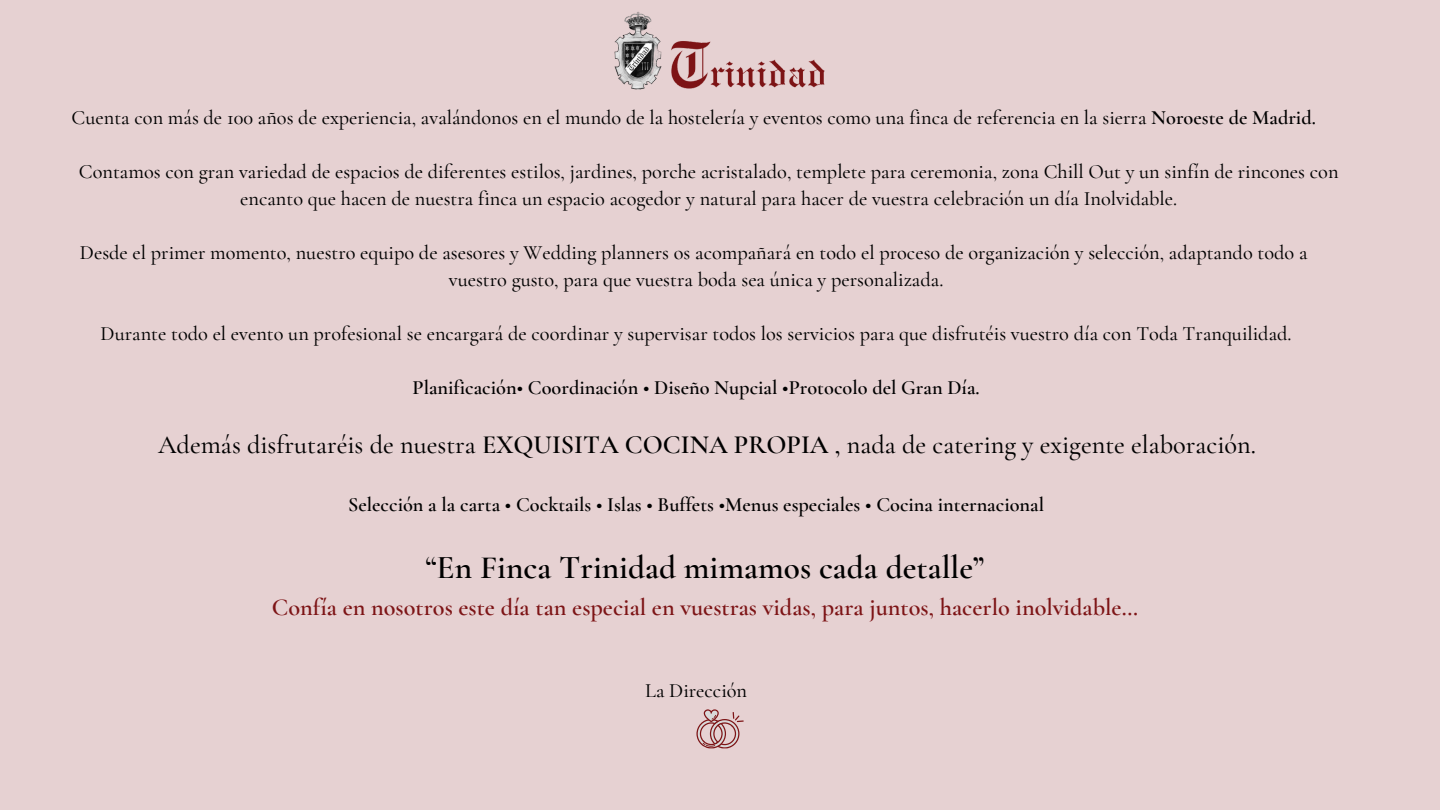
<style>
.page{position:relative;width:1440px;height:810px;background:#e6d1d2}
.page>*{position:absolute;margin:0;border:0;box-sizing:border-box;transform-origin:0 0}
.t1{font:600 33.3px "Cormorant Garamond";color:#000}
.t2{font:500 26.3px "Cormorant Garamond";color:#000}
.t3{font:600 24.3px "Cormorant Garamond";color:#7d1416}
.t4{font:500 20.3px/26.2px "Cormorant Garamond";color:#000;text-align:center}
.t5{font:600 20.3px "Cormorant Garamond";color:#000}
.s1{font-weight:600}
</style>
<div class="page">
<img style="left:614px;top:12px;width:211px;height:78px">
<svg style="left:696px;top:709px;width:48px;height:39px"></svg>
<p class="t4" style="left:72px;top:105px;width:1246px">Cuenta con más de 100 años de experiencia, avalándonos en el mundo de la hostelería y eventos como una finca de referencia en la sierra <span class="s1">Noroeste de Madrid.</span></p>
<p class="t4" style="left:79px;top:159px;width:1261px">Contamos con gran variedad de espacios de diferentes estilos, jardines, porche acristalado, templete para ceremonia, zona Chill Out y un sinfín de rincones con encanto que hacen de nuestra finca un espacio acogedor y natural para hacer de vuestra celebración un día Inolvidable.</p>
<p class="t4" style="left:80px;top:240px;width:1229px">Desde el primer momento, nuestro equipo de asesores y Wedding planners os acompañará en todo el proceso de organización y selección, adaptando todo a</p>
<p class="t4" style="left:449px;top:267px;width:496px">vuestro gusto, para que vuestra boda sea única y personalizada.</p>
<p class="t4" style="left:101px;top:321px;width:1192px">Durante todo el evento un profesional se encargará de coordinar y supervisar todos los servicios para que disfrutéis vuestro día con Toda Tranquilidad.</p>
<h1 class="t5" style="left:413px;top:376px;width:569px">Planificación• Coordinación • Diseño Nupcial •Protocolo del Gran Día.</h1>
<p class="t2" style="left:158px;top:428px;width:1099px">Además disfrutaréis de nuestra <span class="s1">EXQUISITA COCINA PROPIA ,</span> nada de catering y exigente elaboración.</p>
<p class="t5" style="left:348px;top:492px;width:697px">Selección a la carta • Cocktails • Islas • Buffets •Menus especiales • Cocina internacional</p>
<h1 class="t1" style="left:426px;top:548px;width:560px">“En Finca Trinidad mimamos cada detalle”</h1>
<h1 class="t3" style="left:272px;top:593px;width:868px">Confía en nosotros este día tan especial en vuestras vidas, para juntos, hacerlo inolvidable…</h1>
<p class="t4" style="left:645px;top:677px;width:103px">La Dirección</p>
</div>
